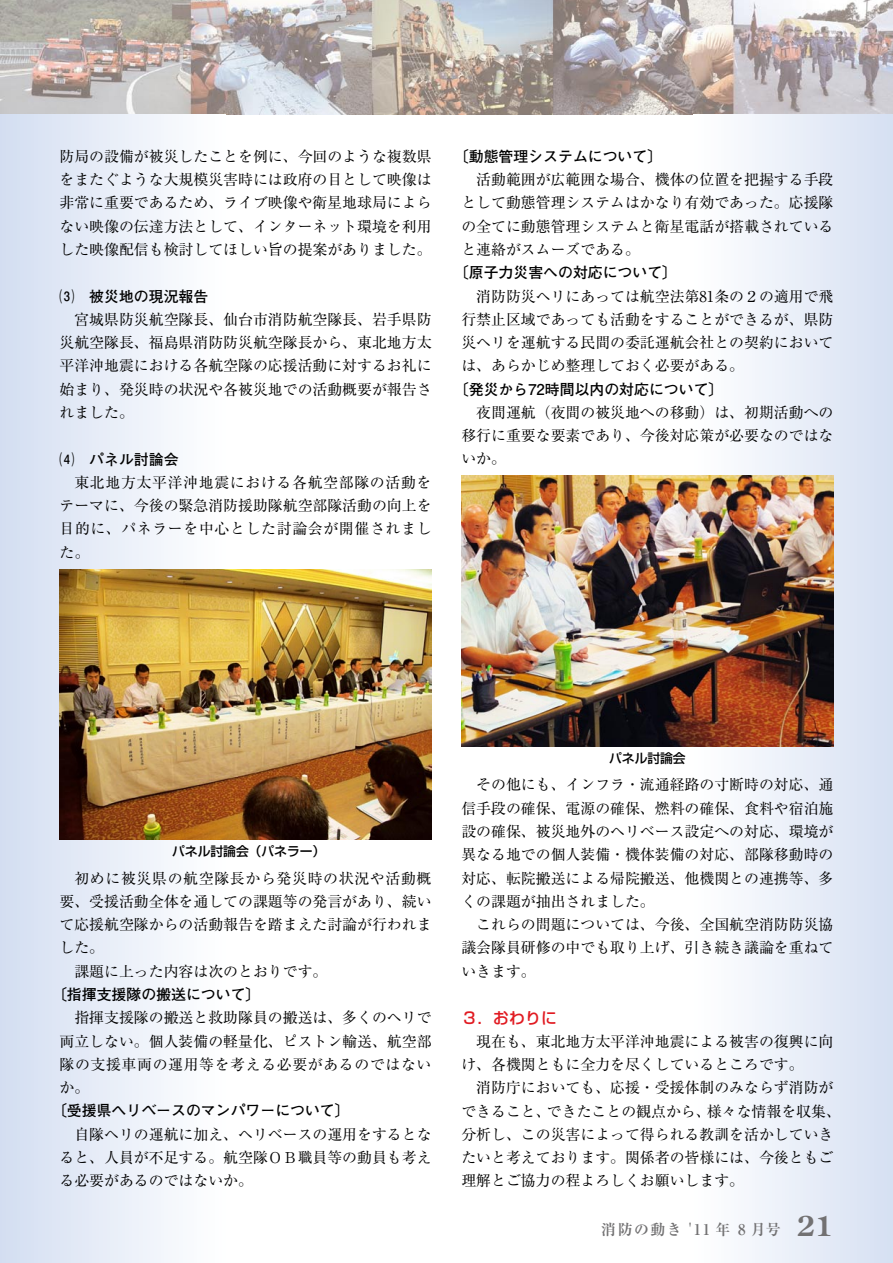
<style>
.page{position:relative;width:893px;height:1263px;background:#fff}
.page>*{position:absolute;margin:0;border:0;box-sizing:border-box;transform-origin:0 0}
.t1{font:500 15.9px "Shin Go Pro";color:#e11b22}
.t2{font:14.85px/23.2px "Ryumin Pro";color:#000;text-align:justify}
.t3{font:700 14.85px "Futo Go B101 Pro";color:#000}
.t4{font:14.85px "Ryumin Pro";letter-spacing:.045em;color:#000}
.t5{font:700 14.85px "Ryumin Pro";letter-spacing:.1em;color:#727172}
.t6{font:500 12.75px "Shin Go Pro";color:#000}
.s1{font-family:"Century Old Style";font-size:27.6px}
</style>
<div class="page">
<img style="left:0;top:0;width:893px;height:115px">
<div style="left:0;top:115px;width:225px;height:1148px;background:linear-gradient(to right,#d3def1,#fff)"></div>
<div style="left:693px;top:115px;width:200px;height:1148px;background:linear-gradient(to right,#fff,#d6dff1)"></div>
<img style="left:60px;top:569px;width:372px;height:271px">
<img style="left:461px;top:476px;width:372px;height:270px">
<p class="t2" style="left:60px;top:144px;width:374px">防局の設備が被災したことを例に、今回のような複数県をまたぐような大規模災害時には政府の目として映像は非常に重要であるため、ライブ映像や衛星地球局によらない映像の伝達方法として、インターネット環境を利用した映像配信も検討してほしい旨の提案がありました。</p>
<p class="t3" style="left:60px;top:284px;width:150px">⑶　被災地の現況報告</p>
<p class="t2" style="left:60px;top:307px;width:374px;text-indent:15px">宮城県防災航空隊長、仙台市消防航空隊長、岩手県防災航空隊長、福島県消防防災航空隊長から、東北地方太平洋沖地震における各航空隊の応援活動に対するお礼に始まり、発災時の状況や各被災地での活動概要が報告されました。</p>
<p class="t3" style="left:60px;top:447px;width:121px">⑷　パネル討論会</p>
<p class="t2" style="left:60px;top:470px;width:374px;text-indent:15px">東北地方太平洋沖地震における各航空部隊の活動をテーマに、今後の緊急消防援助隊航空部隊活動の向上を目的に、パネラーを中心とした討論会が開催されました。</p>
<p class="t3" style="left:454px;top:144px;width:210px">〔動態管理システムについて〕</p>
<p class="t2" style="left:461px;top:167px;width:374px;text-indent:15px">活動範囲が広範囲な場合、機体の位置を把握する手段として動態管理システムはかなり有効であった。応援隊の全てに動態管理システムと衛星電話が搭載されていると連絡がスムーズである。</p>
<p class="t3" style="left:454px;top:261px;width:225px">〔原子力災害への対応について〕</p>
<p class="t2" style="left:461px;top:283px;width:374px;text-indent:15px">消防防災ヘリにあっては航空法第81条の２の適用で飛行禁止区域であっても活動をすることができるが、県防災ヘリを運航する民間の委託運航会社との契約においては、あらかじめ整理しておく必要がある。</p>
<p class="t3" style="left:454px;top:377px;width:271px">〔発災から72時間以内の対応について〕</p>
<p class="t2" style="left:461px;top:400px;width:374px;text-indent:15px">夜間運航（夜間の被災地への移動）は、初期活動への移行に重要な要素であり、今後対応策が必要なのではないか。</p>
<p class="t6" style="left:172px;top:841px;width:155px">パネル討論会（パネラー）</p>
<p class="t4" style="left:74px;top:866px;width:359px">初めに被災県の航空隊長から発災時の状況や活動概</p>
<p class="t2" style="left:60px;top:889px;width:374px">要、受援活動全体を通しての課題等の発言があり、続い</p>
<p class="t2" style="left:60px;top:912px;width:374px">て応援航空隊からの活動報告を踏まえた討論が行われま</p>
<p class="t2" style="left:60px;top:935px;width:46px">した。</p>
<p class="t2" style="left:74px;top:958px;width:254px">課題に上った内容は次のとおりです。</p>
<p class="t3" style="left:52px;top:982px;width:210px">〔指揮支援隊の搬送について〕</p>
<p class="t2" style="left:60px;top:1005px;width:374px;text-indent:15px">指揮支援隊の搬送と救助隊員の搬送は、多くのヘリで両立しない。個人装備の軽量化、ピストン輸送、航空部隊の支援車両の運用等を考える必要があるのではないか。</p>
<p class="t3" style="left:52px;top:1099px;width:299px">〔受援県ヘリベースのマンパワーについて〕</p>
<p class="t2" style="left:60px;top:1121px;width:374px;text-indent:15px">自隊ヘリの運航に加え、ヘリベースの運用をするとなると、人員が不足する。航空隊ＯＢ職員等の動員も考える必要があるのではないか。</p>
<p class="t6" style="left:609px;top:747px;width:78px">パネル討論会</p>
<p class="t2" style="left:461px;top:772px;width:374px;text-indent:15px">その他にも、インフラ・流通経路の寸断時の対応、通信手段の確保、電源の確保、燃料の確保、食料や宿泊施設の確保、被災地外のヘリベース設定への対応、環境が異なる地での個人装備・機体装備の対応、部隊移動時の対応、転院搬送による帰院搬送、他機関との連携等、多くの課題が抽出されました。</p>
<p class="t2" style="left:461px;top:912px;width:374px;text-indent:15px">これらの問題については、今後、全国航空消防防災協議会隊員研修の中でも取り上げ、引き続き議論を重ねていきます。</p>
<p class="t1" style="left:461px;top:1005px;width:97px">３．おわりに</p>
<p class="t2" style="left:461px;top:1028px;width:374px;text-indent:15px">現在も、東北地方太平洋沖地震による被害の復興に向け、各機関ともに全力を尽くしているところです。</p>
<p class="t2" style="left:461px;top:1075px;width:381px;text-align:left;text-indent:15px">消防庁においても、応援・受援体制のみならず消防ができること、できたことの観点から、様々な情報を収集、分析し、この災害によって得られる教訓を活かしていきたいと考えております。関係者の皆様には、今後ともご理解とご協力の程よろしくお願いします。</p>
<p class="t5" style="left:601px;top:1218px;width:234px">消防の動き '11 年 8 月号 <span class="s1">21</span></p>
</div>
